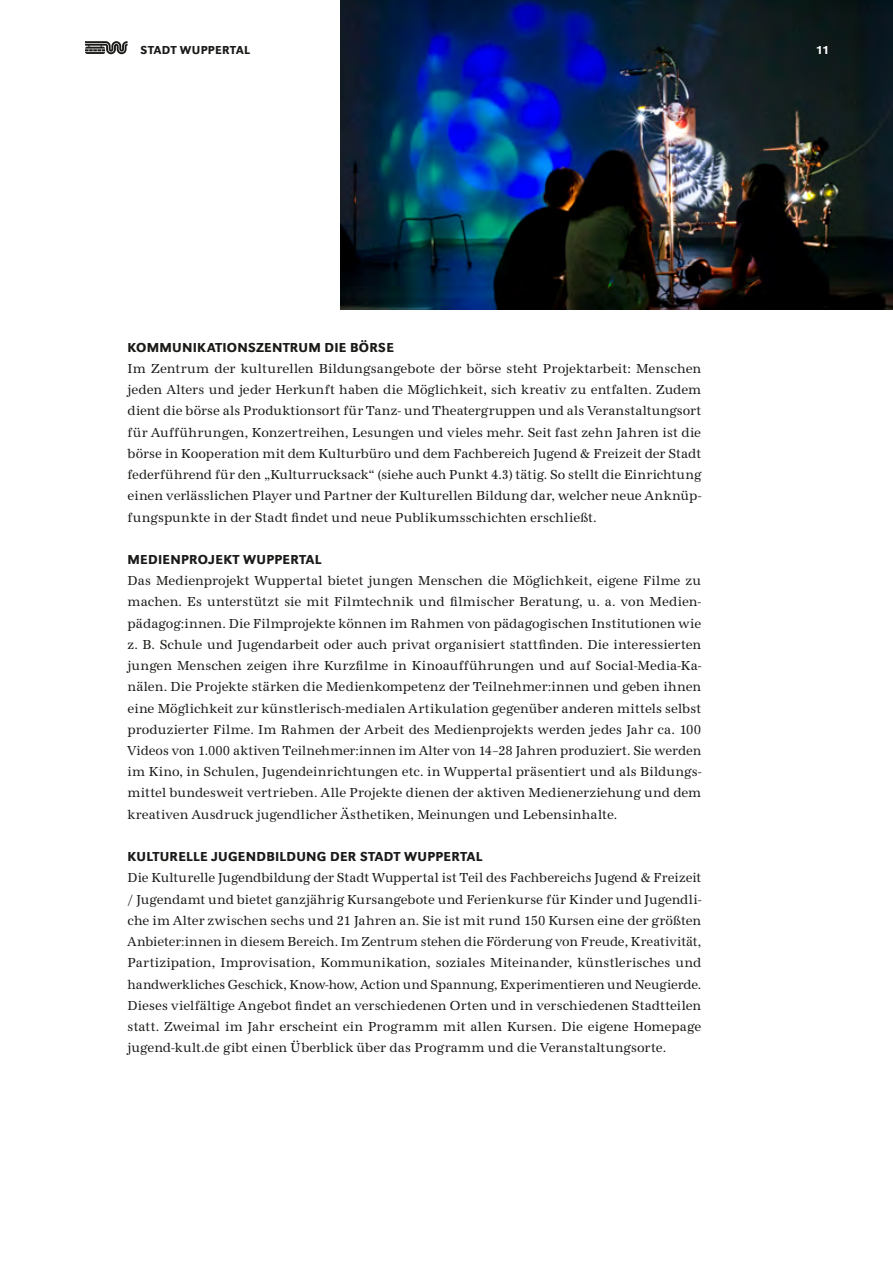
<style>
.page{position:relative;width:893px;height:1263px;background:#fff}
.page>*{position:absolute;margin:0;border:0;box-sizing:border-box;transform-origin:0 0}
.Fließtext_URW-Antiqu{font:13.5px/21.1px "URW Antiqua Nar";letter-spacing:.01em;color:#1a1a18;text-align:justify}
.Subline_Innen_9pt{font:500 13.5px "URW Grotesk";letter-spacing:.02em;color:#1a1a18}
.t1{font:500 12px "URW Grotesk";letter-spacing:.025em;color:#1a1a18}
.t2{font:500 12px "URW Grotesk";color:#fff}
</style>
<div class="page">
<svg style="left:85px;top:41px;width:43px;height:13px"></svg>
<img style="left:341px;top:0;width:552px;height:309px">
<p class="t1" style="left:141px;top:43px;width:111px">STADT WUPPERTAL</p>
<p class="Subline_Innen_9pt" style="left:128px;top:339px;width:268px">KOMMUNIKATIONSZENTRUM DIE BÖRSE</p>
<p class="Fließtext_URW-Antiqu" style="left:128px;top:358px;width:575px">Im Zentrum der kulturellen Bildungsangebote der börse steht Projektarbeit: Menschen jeden Alters und jeder Herkunft haben die Möglichkeit, sich kreativ zu entfalten. Zudem dient die börse als Produktionsort für Tanz- und Theatergruppen und als Veranstaltungsort für Aufführungen, Konzertreihen, Lesungen und vieles mehr. Seit fast zehn Jahren ist die börse in Kooperation mit dem Kulturbüro und dem Fachbereich Jugend &amp; Freizeit der Stadt federführend für den „Kulturrucksack“ (siehe auch Punkt 4.3) tätig. So stellt die Einrichtung einen verlässlichen Player und Partner der Kulturellen Bildung dar, welcher neue Anknüp&shy;fungspunkte in der Stadt findet und neue Publikumsschichten erschließt.</p>
<p class="Subline_Innen_9pt" style="left:128px;top:551px;width:195px">MEDIENPROJEKT WUPPERTAL</p>
<p class="Fließtext_URW-Antiqu" style="left:128px;top:570px;width:575px">Das Medienprojekt Wuppertal bietet jungen Menschen die Möglichkeit, eigene Filme zu machen. Es unterstützt sie mit Filmtechnik und filmischer Beratung, u. a. von Medien&shy;pädagog:innen. Die Filmprojekte können im Rahmen von pädagogischen Institutionen wie z. B. Schule und Jugendarbeit oder auch privat organisiert stattfinden. Die interessierten jungen Menschen zeigen ihre Kurzfilme in Kinoaufführungen und auf Social-Media-Ka&shy;nälen. Die Projekte stärken die Medienkompetenz der Teilnehmer:innen und geben ihnen eine Möglichkeit zur künstlerisch-medialen Artikulation gegenüber anderen mittels selbst produzierter Filme. Im Rahmen der Arbeit des Medienprojekts werden jedes Jahr ca. 100<br>Videos von 1.000 aktiven Teilnehmer:innen im Alter von 14–28 Jahren produziert. Sie werden im Kino, in Schulen, Jugendeinrichtungen etc. in Wuppertal präsentiert und als Bildungs&shy;mittel bundesweit vertrieben. Alle Projekte dienen der aktiven Medienerziehung und dem kreativen Ausdruck jugendlicher Ästhetiken, Meinungen und Lebensinhalte.</p>
<p class="Subline_Innen_9pt" style="left:128px;top:849px;width:356px">KULTURELLE JUGENDBILDUNG DER STADT WUPPERTAL</p>
<p class="Fließtext_URW-Antiqu" style="left:128px;top:867px;width:575px">Die Kulturelle Jugendbildung der Stadt Wuppertal ist Teil des Fachbereichs Jugend &amp; Freizeit / Jugendamt und bietet ganzjährig Kursangebote und Ferienkurse für Kinder und Jugendli&shy;che im Alter zwischen sechs und 21 Jahren an. Sie ist mit rund 150 Kursen eine der größten Anbieter:innen in diesem Bereich. Im Zentrum stehen die Förderung von Freude, Kreativität, Partizipation, Improvisation, Kommunikation, soziales Miteinander, künstlerisches und handwerkliches Geschick, Know-how, Action und Spannung, Experimentieren und Neugierde.<br>Dieses vielfältige Angebot findet an verschiedenen Orten und in verschiedenen Stadtteilen statt. Zweimal im Jahr erscheint ein Programm mit allen Kursen. Die eigene Homepage jugend-kult.de gibt einen Überblick über das Programm und die Veranstaltungsorte.</p>
<p class="t2" style="left:816px;top:43px;width:15px">11</p>
</div>
